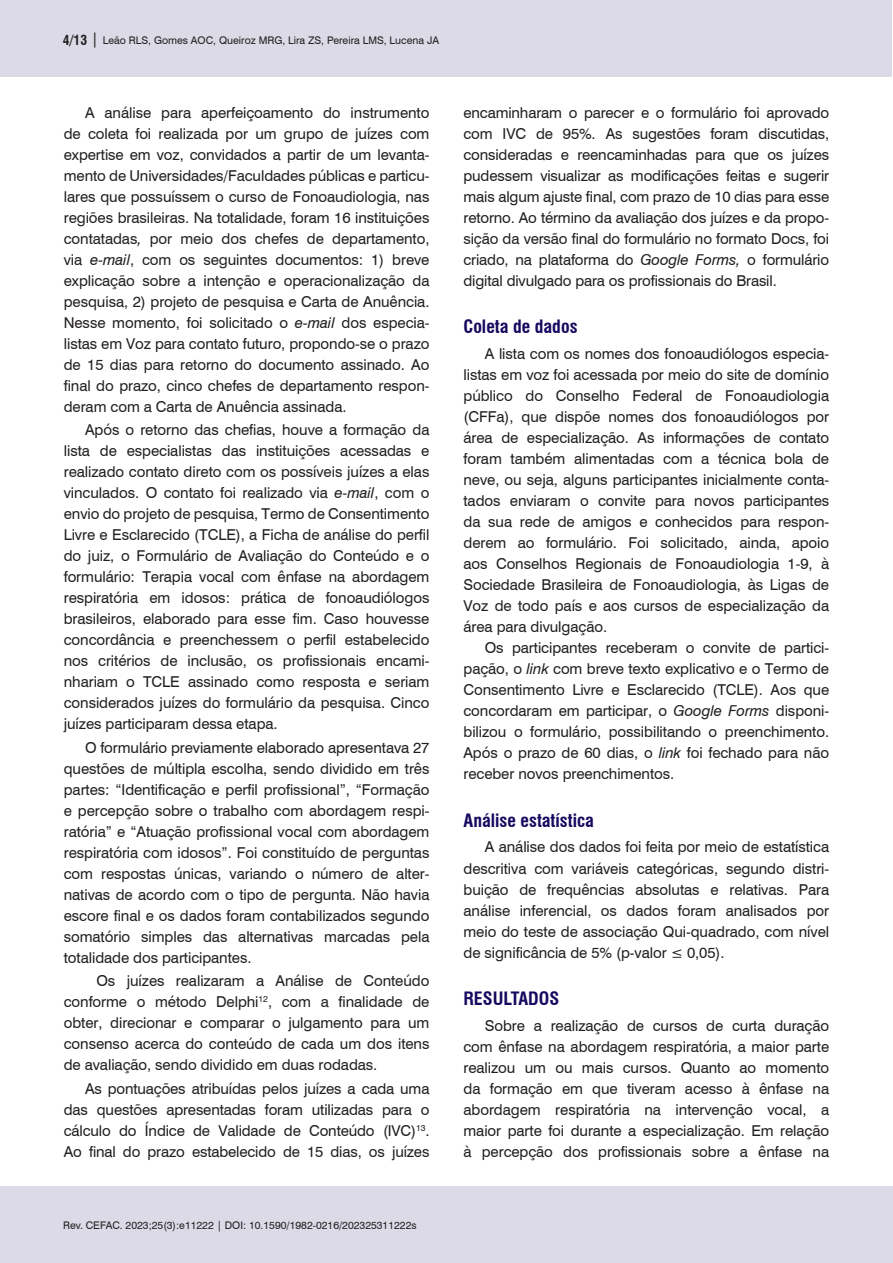
<style>
.page{position:relative;width:893px;height:1263px;background:#fff}
.page>*{position:absolute;margin:0;border:0;box-sizing:border-box;transform-origin:0 0}
.Nivel_2{font:700 condensed 18px "Swiss 721 BT";color:#18085f}
.Nivel_1{font:700 condensed 18px "Swiss 721 BT";color:#18085f}
.Corpo_do_texto{font:15px/21px "Swiss 721 BT";letter-spacing:-.005em;color:#231f20;text-align:justify}
.t1{font:10.5px "Swiss 721 BT";color:#231f20}
.s1{font-weight:700;font-stretch:condensed;font-size:13.5px}
.s2{font-size:15px}
.s3{font-style:italic}
</style>
<div class="page">
<div style="left:0;top:1186px;width:892px;height:77px;background:#dcdae7"></div>
<div style="left:0;top:0;width:892px;height:77px;background:#dcdae7"></div>
<p class="t1" style="left:63px;top:33px;width:378px"><span class="s1">4/13</span> <span class="s2">|</span> Leão RLS, Gomes AOC, Queiroz MRG, Lira ZS, Pereira LMS, Lucena JA</p>
<p class="Corpo_do_texto" style="left:64px;top:101px;width:367px;text-indent:21px">A análise para aperfeiçoamento do instrumento de coleta foi realizada por um grupo de juízes com expertise em voz, convidados a partir de um levanta&shy;mento de Universidades/Faculdades públicas e particu&shy;lares que possuíssem o curso de Fonoaudiologia, nas regiões brasileiras. Na totalidade, foram 16 instituições contatadas<span class="s3">,</span> por meio dos chefes de departamento, via <span class="s3">e-mail</span>, com os seguintes documentos: 1) breve explicação sobre a intenção e operacionalização da pesquisa, 2) projeto de pesquisa e Carta de Anuência.<br>Nesse momento, foi solicitado o <span class="s3">e-mail</span> dos especia&shy;listas em Voz para contato futuro, propondo-se o prazo de 15 dias para retorno do documento assinado. Ao final do prazo, cinco chefes de departamento respon&shy;deram com a Carta de Anuência assinada.</p>
<p class="Corpo_do_texto" style="left:64px;top:419px;width:367px;text-indent:21px">Após o retorno das chefias, houve a formação da lista de especialistas das instituições acessadas e realizado contato direto com os possíveis juízes a elas vinculados. O contato foi realizado via <span class="s3">e-mail</span>, com o envio do projeto de pesquisa, Termo de Consentimento Livre e Esclarecido (TCLE), a Ficha de análise do perfil do juiz, o Formulário de Avaliação do Conteúdo e o formulário: Terapia vocal com ênfase na abordagem respiratória em idosos: prática de fonoaudiólogos brasileiros, elaborado para esse fim. Caso houvesse concordância e preenchessem o perfil estabelecido nos critérios de inclusão, os profissionais encami&shy;nhariam o TCLE assinado como resposta e seriam considerados juízes do formulário da pesquisa. Cinco juízes participaram dessa etapa.</p>
<p class="Corpo_do_texto" style="left:64px;top:736px;width:367px;text-indent:21px">O formulário previamente elaborado apresentava 27 questões de múltipla escolha, sendo dividido em três partes: “Identificação e perfil profissional”, “Formação e percepção sobre o trabalho com abordagem respi&shy;ratória” e “Atuação profissional vocal com abordagem respiratória com idosos”. Foi constituído de perguntas com respostas únicas, variando o número de alter&shy;nativas de acordo com o tipo de pergunta. Não havia escore final e os dados foram contabilizados segundo somatório simples das alternativas marcadas pela totalidade dos participantes.</p>
<p class="Corpo_do_texto" style="left:64px;top:970px;width:367px;text-indent:33px">Os juízes realizaram a Análise de Conteúdo conforme o método Delphi<sup>12</sup>, com a finalidade de obter, direcionar e comparar o julgamento para um consenso acerca do conteúdo de cada um dos itens de avaliação, sendo dividido em duas rodadas.</p>
<p class="Corpo_do_texto" style="left:64px;top:1077px;width:367px;text-indent:21px">As pontuações atribuídas pelos juízes a cada uma das questões apresentadas foram utilizadas para o cálculo do Índice de Validade de Conteúdo (IVC)<sup>13</sup>.<br>Ao final do prazo estabelecido de 15 dias, os juízes</p>
<p class="t1" style="left:63px;top:1218px;width:355px">Rev. CEFAC. 2023;25(3):e11222 | DOI: 10.1590/1982-0216/202325311222s</p>
<p class="Corpo_do_texto" style="left:463px;top:101px;width:367px">encaminharam o parecer e o formulário foi aprovado com IVC de 95%. As sugestões foram discutidas, consideradas e reencaminhadas para que os juízes pudessem visualizar as modificações feitas e sugerir mais algum ajuste final, com prazo de 10 dias para esse retorno. Ao término da avaliação dos juízes e da propo&shy;sição da versão final do formulário no formato Docs, foi criado, na plataforma do <span class="s3">Google Forms,</span> o formulário digital divulgado para os profissionais do Brasil.</p>
<p class="Nivel_2" style="left:463px;top:316px;width:116px">Coleta de dados</p>
<p class="Corpo_do_texto" style="left:463px;top:342px;width:367px;text-indent:21px">A lista com os nomes dos fonoaudiólogos especia&shy;listas em voz foi acessada por meio do site de domínio público do Conselho Federal de Fonoaudiologia (CFFa), que dispõe nomes dos fonoaudiólogos por área de especialização. As informações de contato foram também alimentadas com a técnica bola de neve, ou seja, alguns participantes inicialmente conta&shy;tados enviaram o convite para novos participantes da sua rede de amigos e conhecidos para respon&shy;derem ao formulário. Foi solicitado, ainda, apoio aos Conselhos Regionais de Fonoaudiologia 1-9, à Sociedade Brasileira de Fonoaudiologia, às Ligas de Voz de todo país e aos cursos de especialização da área para divulgação.</p>
<p class="Corpo_do_texto" style="left:463px;top:637px;width:367px;text-indent:21px">Os participantes receberam o convite de partici&shy;pação, o <span class="s3">link</span> com breve texto explicativo e o Termo de Consentimento Livre e Esclarecido (TCLE). Aos que concordaram em participar, o <span class="s3">Google Forms</span> disponi&shy;bilizou o formulário, possibilitando o preenchimento.<br>Após o prazo de 60 dias, o <span class="s3">link</span> foi fechado para não receber novos preenchimentos.</p>
<p class="Nivel_2" style="left:463px;top:809px;width:132px">Análise estatística</p>
<p class="Corpo_do_texto" style="left:463px;top:836px;width:367px;text-indent:21px">A análise dos dados foi feita por meio de estatística descritiva com variáveis categóricas, segundo distri&shy;buição de frequências absolutas e relativas. Para análise inferencial, os dados foram analisados por meio do teste de associação Qui-quadrado, com nível de significância de 5% (p-valor ≤ 0,05).</p>
<p class="Nivel_1" style="left:463px;top:988px;width:97px">RESULTADOS</p>
<p class="Corpo_do_texto" style="left:463px;top:1014px;width:367px;text-indent:21px">Sobre a realização de cursos de curta duração com ênfase na abordagem respiratória, a maior parte realizou um ou mais cursos. Quanto ao momento da formação em que tiveram acesso à ênfase na abordagem respiratória na intervenção vocal, a maior parte foi durante a especialização. Em relação à percepção dos profissionais sobre a ênfase na</p>
</div>
